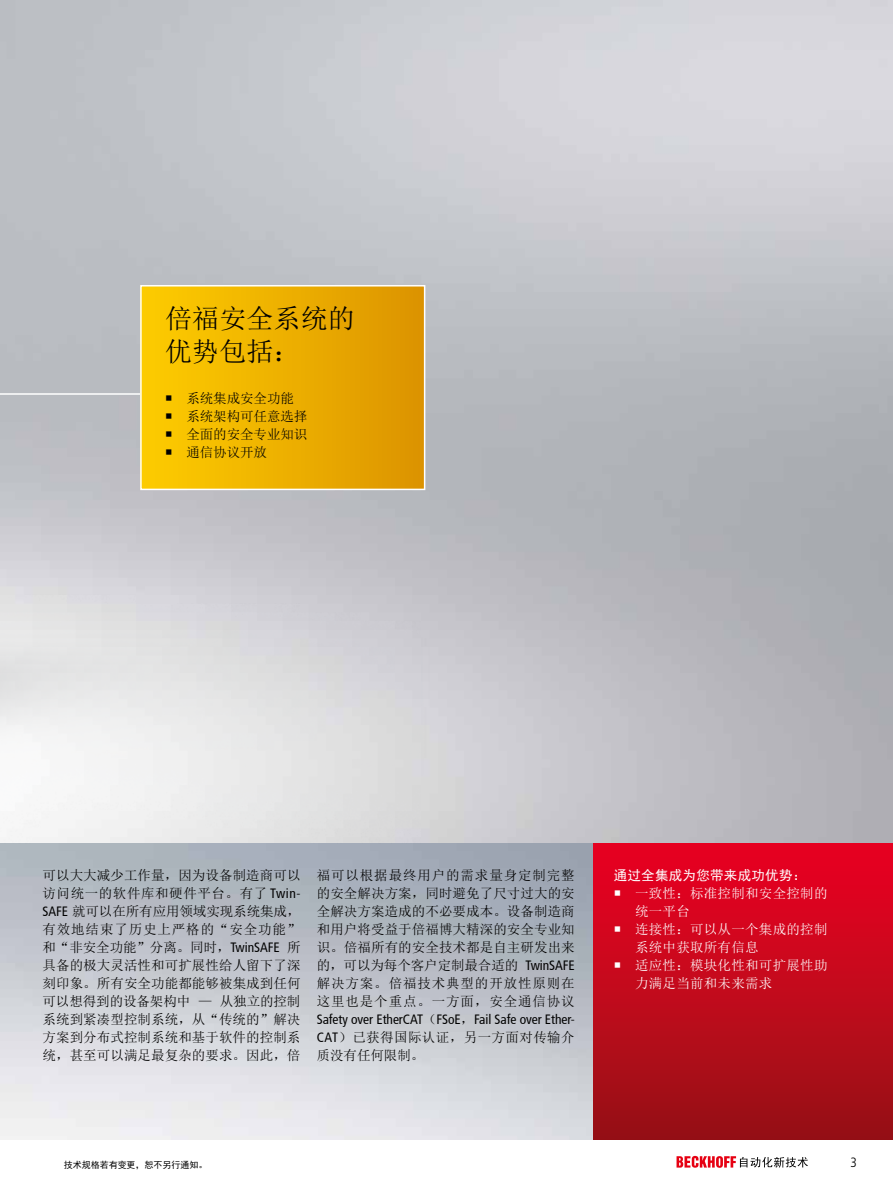
<style>
.page{position:relative;width:893px;height:1191px;background:#fff}
.page>*{position:absolute;margin:0;border:0;box-sizing:border-box;transform-origin:0 0}
.t1{font:27px/33px "Sim Sun";letter-spacing:.005em;color:#000}
.t2{font:13.5px/18px "Sim Sun";letter-spacing:.005em;color:#000;text-align:justify}
.t3{font:13.5px/18px "Sim Sun";letter-spacing:.02em;color:#fff}
.t4{font:condensed 13.5px "Frutiger";letter-spacing:-.005em;color:#000}
.t5{font:13.5px/18px "Sim Sun";letter-spacing:.03em;color:#000}
.t6{font:13.5px "Sim Hei";letter-spacing:.02em;color:#fff}
.t7{font:300 condensed 13.5px "Frutiger LT Pro";color:#000}
.t8{font:9px "Sim Hei";color:#000}
.s1{font-family:"Frutiger";font-stretch:condensed}
.s2{font-family:"Sim Sun";font-stretch:normal}
</style>
<div class="page">
<div style="left:592px;top:843px;width:301px;height:297px;background:linear-gradient(to bottom,#ec0021,#961116)"></div>
<div style="left:141px;top:286px;width:284px;height:203px;background:linear-gradient(to right,#fecd00,#dc9300)"></div>
<div style="left:140px;top:285px;width:285px;height:205px;border:2px solid #fff"></div>
<svg style="left:676px;top:1155px;width:132px;height:12px"></svg>
<svg style="left:615px;top:890px;width:5px;height:5px"></svg>
<svg style="left:615px;top:926px;width:5px;height:5px"></svg>
<svg style="left:615px;top:962px;width:5px;height:5px"></svg>
<svg style="left:166px;top:395px;width:5px;height:5px"></svg>
<svg style="left:166px;top:413px;width:5px;height:5px"></svg>
<svg style="left:166px;top:431px;width:5px;height:5px"></svg>
<svg style="left:166px;top:449px;width:5px;height:5px"></svg>
<h1 class="t1" style="left:165px;top:301px;width:191px">倍福安全系统的优势包括：</h1>
<p class="t2" style="left:186px;top:389px;width:123px;text-align:left">系统集成安全功能系统架构可任意选择全面的安全专业知识通信协议开放</p>
<p class="t2" style="left:43px;top:866px;width:259px">可以大大减少工作量，因为设备制造商可以访问统一的软件库和硬件平台。有了 <span class="s1">Twin-SAFE</span> 就可以在所有应用领域实现系统集成，有效地结束了历史上严格的“安全功能”和“非安全功能”分离。同时，<span class="s1">TwinSAFE</span> 所具备的极大灵活性和可扩展性给人留下了深刻印象。所有安全功能都能够被集成到任何可以想得到的设备架构中 — 从独立的控制系统到紧凑型控制系统，从“传统的”解决方案到分布式控制系统和基于软件的控制系统，甚至可以满足最复杂的要求。因此，倍</p>
<p class="t2" style="left:317px;top:866px;width:259px">福可以根据最终用户的需求量身定制完整的安全解决方案，同时避免了尺寸过大的安全解决方案造成的不必要成本。设备制造商和用户将受益于倍福博大精深的安全专业知识。倍福所有的安全技术都是自主研发出来的，可以为每个客户定制最合适的 <span class="s1">TwinSAFE</span>解决方案。倍福技术典型的开放性原则在这里也是个重点。一方面，安全通信协议</p>
<p class="t4" style="left:317px;top:1011px;width:259px">Safety over EtherCAT<span class="s2">（</span>FSoE<span class="s2">，</span>Fail Safe over Ether-</p>
<p class="t5" style="left:317px;top:1028px;width:259px"><span class="s1">CAT</span>）已获得国际认证，另一方面对传输介质没有任何限制。</p>
<p class="t6" style="left:614px;top:868px;width:194px">通过全集成为您带来成功优势：</p>
<p class="t3" style="left:635px;top:884px;width:194px">一致性：标准控制和安全控制的统一平台<br>连接性：可以从一个集成的控制系统中获取所有信息<br>适应性：模块化性和可扩展性助力满足当前和未来需求</p>
<p class="t8" style="left:64px;top:1160px;width:145px">技术规格若有变更，恕不另行通知。</p>
<p class="t7" style="left:850px;top:1154px;width:8px">3</p>
</div>
